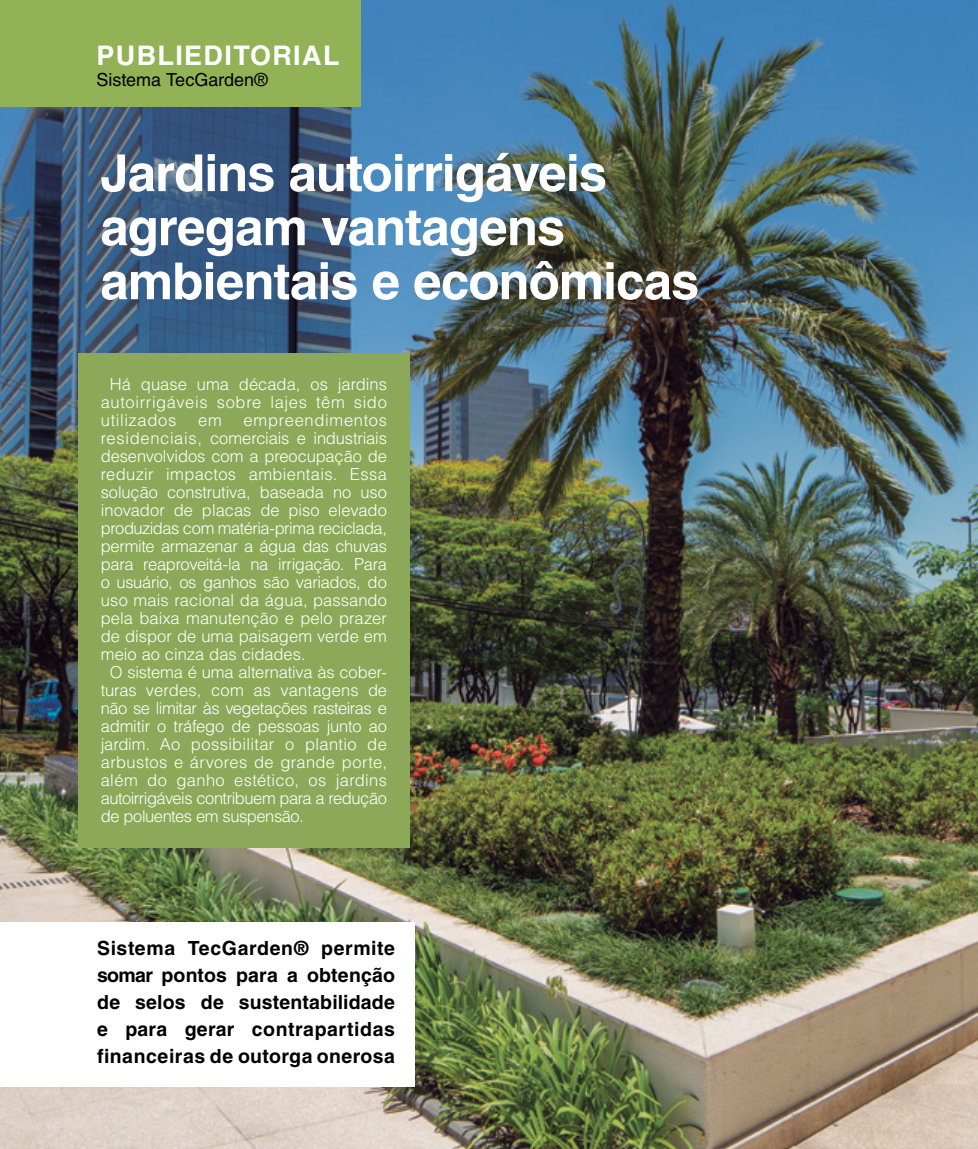
<style>
.page{position:relative;width:978px;height:1149px;background:#fff}
.page>*{position:absolute;margin:0;border:0;box-sizing:border-box;transform-origin:0 0}
.t1{font:700 51px/54px "Helvetica";letter-spacing:-.02em;color:#fff}
.t2{font:700 27px "Helvetica";letter-spacing:.05em;color:#fff}
.t3{font:700 19.5px/27px "Helvetica";letter-spacing:.025em;color:#000;text-align:justify}
.t4{font:18px "Helvetica";letter-spacing:-.005em;color:#000}
.t5{font:300 16.5px/18px "Helvetica";letter-spacing:-.005em;color:#fff;text-align:justify}
.t6{font:300 16.5px "Helvetica";letter-spacing:-.03em;color:#fff}
.t7{font:300 16.5px "Helvetica";letter-spacing:.02em;color:#fff}
.t8{font:300 16.5px "Helvetica";letter-spacing:.025em;color:#fff}
.t9{font:300 16.5px "Helvetica";letter-spacing:-.025em;color:#fff}
.t10{font:300 16.5px "Helvetica";letter-spacing:.045em;color:#fff}
</style>
<div class="page">
<img style="left:0;top:0;width:978px;height:1148px">
<div style="left:79px;top:353px;width:331px;height:494px;background:#8ca95a"></div>
<div style="left:0;top:922px;width:415px;height:164px;background:#fff"></div>
<div style="left:0;top:0;width:360px;height:106px;background:#92b256"></div>
<h2 class="t2" style="left:97px;top:39px;width:244px">PUBLIEDITORIAL</h2>
<p class="t4" style="left:97px;top:69px;width:173px">Sistema TecGarden®</p>
<h1 class="t1" style="left:100px;top:145px;width:601px">Jardins autoirrigáveis agregam vantagens ambientais e econômicas</h1>
<p class="t5" style="left:101px;top:375px;width:288px;text-indent:9px">Há quase uma década, os jardins autoirrigáveis sobre lajes têm sido utilizados</p>
<p class="t5" style="left:198px;top:411px;width:25px">em</p>
<p class="t10" style="left:244px;top:410px;width:145px">empreendimentos</p>
<p class="t5" style="left:101px;top:429px;width:288px">residenciais, comerciais e industriais</p>
<p class="t5" style="left:101px;top:447px;width:288px">desenvolvidos com a preocupação de</p>
<p class="t7" style="left:101px;top:464px;width:288px">reduzir impactos ambientais. Essa</p>
<p class="t5" style="left:101px;top:483px;width:288px">solução construtiva, baseada no uso</p>
<p class="t5" style="left:101px;top:501px;width:288px">inovador de placas de piso elevado</p>
<p class="t6" style="left:101px;top:518px;width:288px">produzidas com matéria-prima reciclada,</p>
<p class="t5" style="left:101px;top:537px;width:288px">permite armazenar a água das chuvas</p>
<p class="t5" style="left:101px;top:555px;width:288px">para reaproveitá-la na irrigação. Para</p>
<p class="t5" style="left:101px;top:573px;width:288px">o usuário, os ganhos são variados, do</p>
<p class="t5" style="left:101px;top:591px;width:288px">uso mais racional da água, passando</p>
<p class="t5" style="left:101px;top:609px;width:288px">pela baixa manutenção e pelo prazer</p>
<p class="t5" style="left:101px;top:627px;width:288px">de dispor de uma paisagem verde em</p>
<p class="t5" style="left:101px;top:645px;width:206px">meio ao cinza das cidades.</p>
<p class="t5" style="left:110px;top:663px;width:279px">O sistema é uma alternativa às cober-</p>
<p class="t5" style="left:101px;top:681px;width:288px">turas verdes, com as vantagens de</p>
<p class="t6" style="left:101px;top:698px;width:288px">não se limitar às vegetações rasteiras e</p>
<p class="t5" style="left:101px;top:717px;width:288px">admitir o tráfego de pessoas junto ao</p>
<p class="t7" style="left:101px;top:734px;width:288px">jardim. Ao possibilitar o plantio de</p>
<p class="t8" style="left:101px;top:752px;width:288px">arbustos e árvores de grande porte,</p>
<p class="t7" style="left:101px;top:770px;width:288px">além do ganho estético, os jardins</p>
<p class="t6" style="left:101px;top:788px;width:288px">autoirrigáveis contribuem para a redução</p>
<p class="t9" style="left:101px;top:806px;width:204px">de poluentes em suspensão.</p>
<p class="t3" style="left:97px;top:934px;width:299px">Sistema TecGarden® permite somar pontos para a obtenção de selos de sustentabilidade e para gerar contrapartidas financeiras de outorga onerosa</p>
</div>
